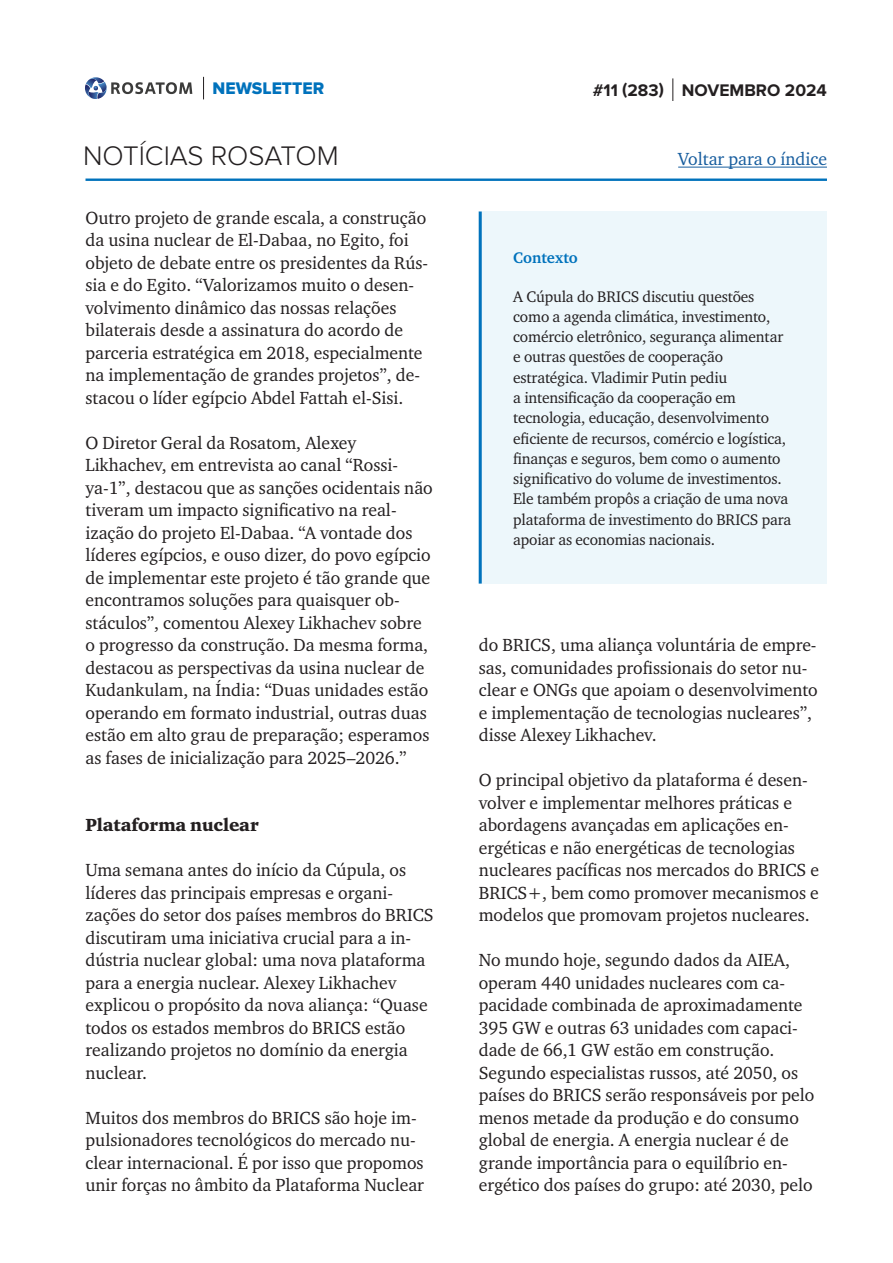
<style>
.page{position:relative;width:893px;height:1263px;background:#fff}
.page>*{position:absolute;margin:0;border:0;box-sizing:border-box;transform-origin:0 0}
.t1{font:300 27.9px "Proxima Nova";color:#231f20}
.main_text{font:18px/22.5px "Charter ITC";color:#231f20}
.t2{font:18px "Charter ITC";color:#175d9e}
.subtitle{font:18px "Charter Black ITC";letter-spacing:-.01em;color:#231f20}
.t3{font:700 17.4px "Proxima Nova";color:#231f20}
.t4{font:17.4px "Proxima Nova Extrabld";color:#0072bc}
.t5{font:15.75px/20.2px "Charter ITC";letter-spacing:-.01em;color:#231f20}
.t6{font:700 15.75px "Charter ITC";color:#0072bc}
</style>
<div class="page">
<hr style="left:86px;top:179px;width:741px;height:2px;background:#0072bc">
<svg style="left:203px;top:77px;width:1px;height:22px"></svg>
<svg style="left:85px;top:77px;width:107px;height:22px"></svg>
<svg style="left:673px;top:78px;width:1px;height:23px"></svg>
<hr style="left:678px;top:167px;width:149px;height:1px;background:#175d9e">
<div style="left:479px;top:212px;width:348px;height:372px;background:#edf7fb"></div>
<hr style="left:479px;top:212px;width:3px;height:372px;background:#0072bc">
<p class="t4" style="left:213px;top:78px;width:113px">NEWSLETTER</p>
<p class="t3" style="left:593px;top:80px;width:236px">#11 (283) NOVEMBRO 2024</p>
<h1 class="t1" style="left:83px;top:140px;width:257px">NOTÍCIAS ROSATOM</h1>
<p class="t2" style="left:678px;top:148px;width:150px">Voltar para o índice</p>
<p class="main_text" style="left:86px;top:206px;width:344px">Outro projeto de grande escala, a construção da usina nuclear de El-Dabaa, no Egito, foi objeto de debate entre os presidentes da Rús&shy;sia e do Egito. “Valorizamos muito o desen&shy;volvimento dinâmico das nossas relações bilaterais desde a assinatura do acordo de parceria estratégica em 2018, especialmente na implementação de grandes projetos”, de&shy;stacou o líder egípcio Abdel Fattah el-Sisi.</p>
<p class="main_text" style="left:86px;top:431px;width:349px">O Diretor Geral da Rosatom, Alexey Likhachev, em entrevista ao canal “Rossi&shy;ya‑1”, destacou que as sanções ocidentais não tiveram um impacto significativo na real&shy;ização do projeto El-Dabaa. “A vontade dos líderes egípcios, e ouso dizer, do povo egípcio de implementar este projeto é tão grande que encontramos soluções para quaisquer ob&shy;stáculos”, comentou Alexey Likhachev sobre o progresso da construção. Da mesma forma, destacou as perspectivas da usina nuclear de Kudankulam, na Índia: “Duas unidades estão operando em formato industrial, outras duas estão em alto grau de preparação; esperamos as fases de inicialização para 2025–2026.”</p>
<p class="subtitle" style="left:86px;top:814px;width:175px">Plataforma nuclear</p>
<p class="main_text" style="left:86px;top:859px;width:350px">Uma semana antes do início da Cúpula, os líderes das principais empresas e organi&shy;zações do setor dos países membros do BRICS discutiram uma iniciativa crucial para a in&shy;dústria nuclear global: uma nova plataforma para a energia nuclear. Alexey Likhachev explicou o propósito da nova aliança: “Quase todos os estados membros do BRICS estão realizando projetos no domínio da energia nuclear.</p>
<p class="main_text" style="left:86px;top:1106px;width:340px">Muitos dos membros do BRICS são hoje im&shy;pulsionadores tecnológicos do mercado nu&shy;clear internacional. É por isso que propomos unir forças no âmbito da Plataforma Nuclear</p>
<p class="t6" style="left:513px;top:248px;width:66px">Contexto</p>
<p class="t5" style="left:513px;top:286px;width:280px">A Cúpula do BRICS discutiu questões como a agenda climática, investimento, comércio eletrônico, segurança alimentar e outras questões de cooperação estratégica. Vladimir Putin pediu<br>a intensificação da cooperação em tecnologia, educação, desenvolvimento eficiente de recursos, comércio e logística, finanças e seguros, bem como o aumento significativo do volume de investimentos.<br>Ele também propôs a criação de uma nova plataforma de investimento do BRICS para apoiar as economias nacionais.</p>
<p class="main_text" style="left:479px;top:634px;width:341px">do BRICS, uma aliança voluntária de empre&shy;sas, comunidades profissionais do setor nu&shy;clear e ONGs que apoiam o desenvolvimento e implementação de tecnologias nucleares”, disse Alexey Likhachev.</p>
<p class="main_text" style="left:479px;top:769px;width:342px">O principal objetivo da plataforma é desen&shy;volver e implementar melhores práticas e abordagens avançadas em aplicações en&shy;ergéticas e não energéticas de tecnologias nucleares pacíficas nos mercados do BRICS e BRICS+, bem como promover mecanismos e modelos que promovam projetos nucleares.</p>
<p class="main_text" style="left:479px;top:949px;width:337px">No mundo hoje, segundo dados da AIEA, operam 440 unidades nucleares com ca&shy;pacidade combinada de aproximadamente 395 GW e outras 63 unidades com capaci&shy;dade de 66,1 GW estão em construção.<br>Segundo especialistas russos, até 2050, os países do BRICS serão responsáveis por pelo menos metade da produção e do consumo global de energia. A energia nuclear é de grande importância para o equilíbrio en&shy;ergético dos países do grupo: até 2030, pelo</p>
</div>
